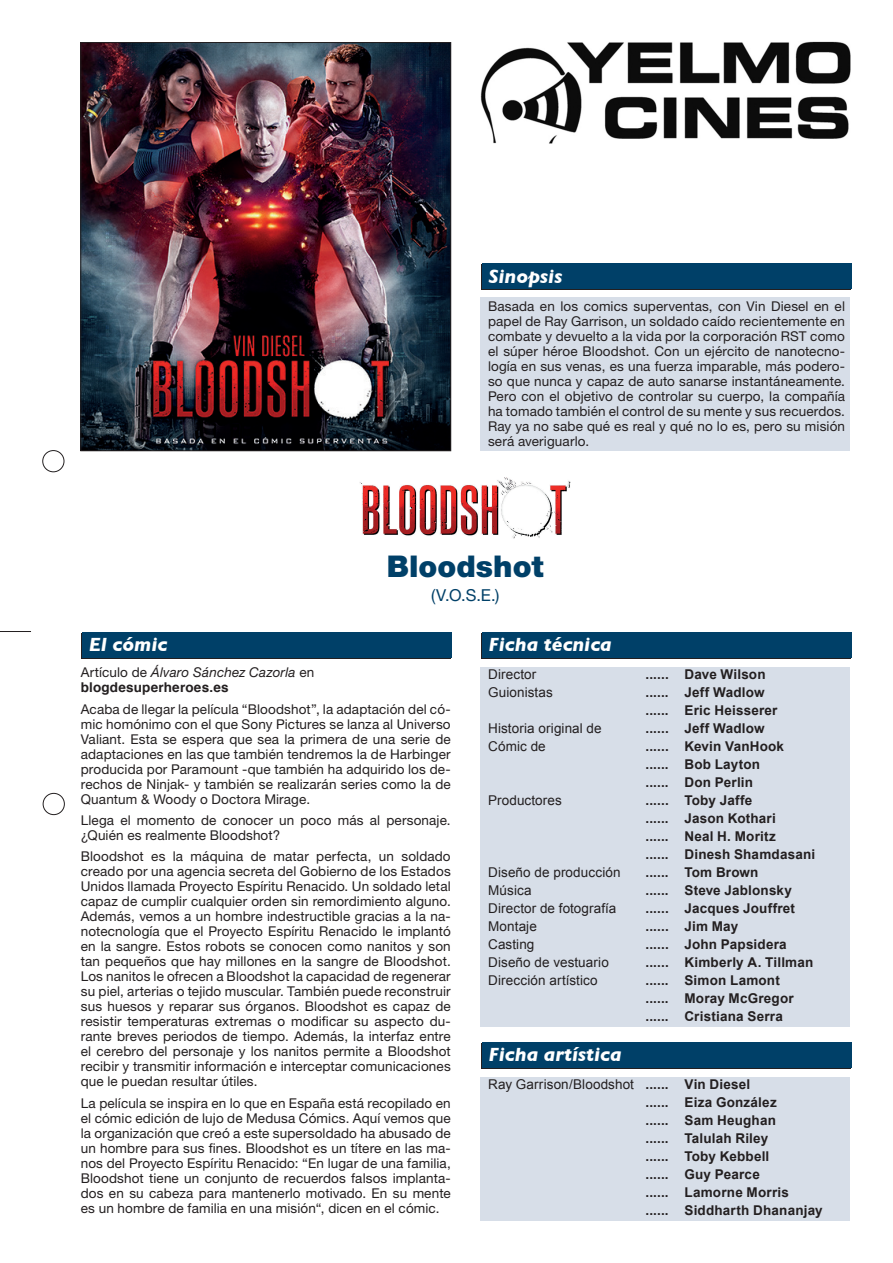
<style>
.page{position:relative;width:893px;height:1263px;background:#fff}
.page>*{position:absolute;margin:0;border:0;box-sizing:border-box;transform-origin:0 0}
.t1{font:900 30px "Helvetica Neue";color:#004068}
.t2{font:italic 700 19.5px "Gill Sans";color:#fff}
.t3{font:16.5px "Helvetica Neue";color:#004068}
.t4{font:13.5px/15px "Helvetica Neue";letter-spacing:.01em;color:#231f20;text-align:justify}
.t5{font:700 13.5px "Arial";letter-spacing:.015em;color:#231f20}
.t6{font:13.5px "Arial";letter-spacing:.01em;color:#231f20}
.t7{font:italic 13.5px "Helvetica Neue";letter-spacing:.015em;color:#231f20}
.t8{font:700 13.5px "Helvetica";letter-spacing:.015em;color:#231f20}
.s1{font-style:normal}
.s2{font-weight:700}
</style>
<div class="page">
<img style="left:82px;top:44px;width:367px;height:405px">
<div style="left:80px;top:42px;width:371px;height:409px;border:1px solid #231f20"></div>
<div style="left:480px;top:265px;width:370px;height:25px;background:#231f20"></div>
<div style="left:81px;top:634px;width:370px;height:25px;background:#231f20"></div>
<div style="left:482px;top:264px;width:369px;height:25px;background:#004068"></div>
<div style="left:82px;top:632px;width:370px;height:26px;background:#004068"></div>
<div style="left:480px;top:297px;width:370px;height:154px;background:#d7dee8"></div>
<hr style="left:0;top:631px;width:31px;height:1px;background:#231f20">
<div style="left:43px;top:450px;width:21px;height:22px;border:1px solid #231f20;border-radius:50%"></div>
<div style="left:43px;top:793px;width:22px;height:22px;border:1px solid #231f20;border-radius:50%"></div>
<img style="left:480px;top:41px;width:370px;height:102px">
<div style="left:481px;top:634px;width:369px;height:25px;background:#231f20"></div>
<div style="left:481px;top:1043px;width:369px;height:26px;background:#231f20"></div>
<div style="left:482px;top:632px;width:369px;height:26px;background:#004068"></div>
<div style="left:482px;top:1042px;width:369px;height:26px;background:#004068"></div>
<div style="left:480px;top:666px;width:370px;height:360px;background:#d7dee8"></div>
<div style="left:480px;top:1076px;width:370px;height:144px;background:#d7dee8"></div>
<img style="left:359px;top:477px;width:212px;height:62px">
<p class="t2" style="left:489px;top:265px;width:75px">Sinopsis</p>
<p class="t4" style="left:488px;top:298px;width:359px">Basada en los comics superventas, con Vin Diesel en el papel de Ray Garrison, un soldado caído recientemente en combate y devuelto a la vida por la corporación RST como el súper héroe Bloodshot. Con un ejército de nanotecno&shy;logía en sus venas, es una fuerza imparable, más podero&shy;so que nunca y capaz de auto sanarse instantáneamente.<br>Pero con el objetivo de controlar su cuerpo, la compañía ha tomado también el control de su mente y sus recuerdos.<br>Ray ya no sabe qué es real y qué no lo es, pero su misión será averiguarlo.</p>
<p class="t2" style="left:89px;top:633px;width:80px">El cómic</p>
<p class="t1" style="left:387px;top:549px;width:158px">Bloodshot</p>
<p class="t3" style="left:431px;top:585px;width:70px">(V.O.S.E.)</p>
<p class="t2" style="left:489px;top:633px;width:125px">Ficha técnica</p>
<p class="t7" style="left:81px;top:664px;width:235px"><span class="s1">Artículo de</span> Álvaro Sánchez Cazorla <span class="s1">en</span></p>
<p class="t8" style="left:81px;top:677px;width:149px">blogdesuperheroes.es</p>
<p class="t4" style="left:81px;top:701px;width:371px">Acaba de llegar la película “Bloodshot”, la adaptación del có&shy;mic homónimo con el que Sony Pictures se lanza al Universo Valiant. Esta se espera que sea la primera de una serie de adaptaciones en las que también tendremos la de Harbinger producida por Paramount -que también ha adquirido los de&shy;rechos de Ninjak- y también se realizarán series como la de Quantum &amp; Woody o Doctora Mirage.</p>
<p class="t4" style="left:81px;top:812px;width:371px">Llega el momento de conocer un poco más al personaje. ¿Quién es realmente Bloodshot?</p>
<p class="t4" style="left:81px;top:849px;width:371px">Bloodshot es la máquina de matar perfecta, un soldado creado por una agencia secreta del Gobierno de los Estados Unidos llamada Proyecto Espíritu Renacido. Un soldado letal capaz de cumplir cualquier orden sin remordimiento alguno.<br>Además, vemos a un hombre indestructible gracias a la na&shy;notecnología que el Proyecto Espíritu Renacido le implantó en la sangre. Estos robots se conocen como nanitos y son tan pequeños que hay millones en la sangre de Bloodshot.<br>Los nanitos le ofrecen a Bloodshot la capacidad de regenerar su piel, arterias o tejido muscular. También puede reconstruir sus huesos y reparar sus órganos. Bloodshot es capaz de resistir temperaturas extremas o modificar su aspecto du&shy;rante breves periodos de tiempo. Además, la interfaz entre el cerebro del personaje y los nanitos permite a Bloodshot recibir y transmitir información e interceptar comunicaciones que le puedan resultar útiles.</p>
<p class="t4" style="left:81px;top:1095px;width:371px">La película se inspira en lo que en España está recopilado en el cómic edición de lujo de Medusa Cómics. Aquí vemos que la organización que creó a este supersoldado ha abusado de un hombre para sus fines. Bloodshot es un títere en las ma&shy;nos del Proyecto Espíritu Renacido: “En lugar de una familia, Bloodshot tiene un conjunto de recuerdos falsos implanta&shy;dos en su cabeza para mantenerlo motivado. En su mente es un hombre de familia en una misión“, dicen en el cómic.</p>
<p class="t6" style="left:488px;top:667px;width:50px">Director</p>
<p class="t5" style="left:645px;top:667px;width:122px">...... Dave Wilson</p>
<p class="t6" style="left:488px;top:685px;width:66px">Guionistas</p>
<p class="t5" style="left:645px;top:685px;width:121px">...... Jeff Wadlow</p>
<p class="t5" style="left:645px;top:703px;width:133px">...... Eric Heisserer</p>
<p class="t6" style="left:488px;top:721px;width:115px">Historia original de</p>
<p class="t5" style="left:645px;top:721px;width:121px">...... Jeff Wadlow</p>
<p class="t6" style="left:488px;top:739px;width:59px">Cómic de</p>
<p class="t5" style="left:645px;top:739px;width:140px">...... Kevin VanHook</p>
<p class="t5" style="left:645px;top:757px;width:116px">...... Bob Layton</p>
<p class="t5" style="left:645px;top:775px;width:109px">...... Don Perlin</p>
<p class="t6" style="left:488px;top:793px;width:75px">Productores</p>
<p class="t5" style="left:645px;top:793px;width:108px">...... Toby Jaffe</p>
<p class="t5" style="left:645px;top:811px;width:132px">...... Jason Kothari</p>
<p class="t5" style="left:645px;top:829px;width:132px">...... Neal H. Moritz</p>
<p class="t5" style="left:645px;top:847px;width:171px">...... Dinesh Shamdasani</p>
<p class="t6" style="left:488px;top:865px;width:134px">Diseño de producción</p>
<p class="t5" style="left:645px;top:865px;width:115px">...... Tom Brown</p>
<p class="t6" style="left:488px;top:883px;width:45px">Música</p>
<p class="t5" style="left:645px;top:883px;width:148px">...... Steve Jablonsky</p>
<p class="t6" style="left:488px;top:901px;width:130px">Director de fotografía</p>
<p class="t5" style="left:645px;top:901px;width:151px">...... Jacques Jouffret</p>
<p class="t6" style="left:488px;top:919px;width:50px">Montaje</p>
<p class="t5" style="left:645px;top:919px;width:94px">...... Jim May</p>
<p class="t6" style="left:488px;top:937px;width:48px">Casting</p>
<p class="t5" style="left:645px;top:937px;width:143px">...... John Papsidera</p>
<p class="t6" style="left:488px;top:955px;width:122px">Diseño de vestuario</p>
<p class="t5" style="left:645px;top:955px;width:169px">...... Kimberly A. Tillman</p>
<p class="t6" style="left:488px;top:973px;width:111px">Dirección artístico</p>
<p class="t5" style="left:645px;top:973px;width:136px">...... Simon Lamont</p>
<p class="t5" style="left:645px;top:991px;width:150px">...... Moray McGregor</p>
<p class="t5" style="left:645px;top:1009px;width:139px">...... Cristiana Serra</p>
<p class="t2" style="left:489px;top:1043px;width:135px">Ficha artística</p>
<p class="t6" style="left:488px;top:1077px;width:264px">Ray Garrison/Bloodshot <span class="s2">...... Vin Diesel</span></p>
<p class="t5" style="left:645px;top:1095px;width:133px">...... Eiza González</p>
<p class="t5" style="left:645px;top:1113px;width:132px">...... Sam Heughan</p>
<p class="t5" style="left:645px;top:1131px;width:124px">...... Talulah Riley</p>
<p class="t5" style="left:645px;top:1149px;width:125px">...... Toby Kebbell</p>
<p class="t5" style="left:645px;top:1167px;width:116px">...... Guy Pearce</p>
<p class="t5" style="left:645px;top:1185px;width:145px">...... Lamorne Morris</p>
<p class="t5" style="left:645px;top:1203px;width:179px">...... Siddharth Dhananjay</p>
</div>
